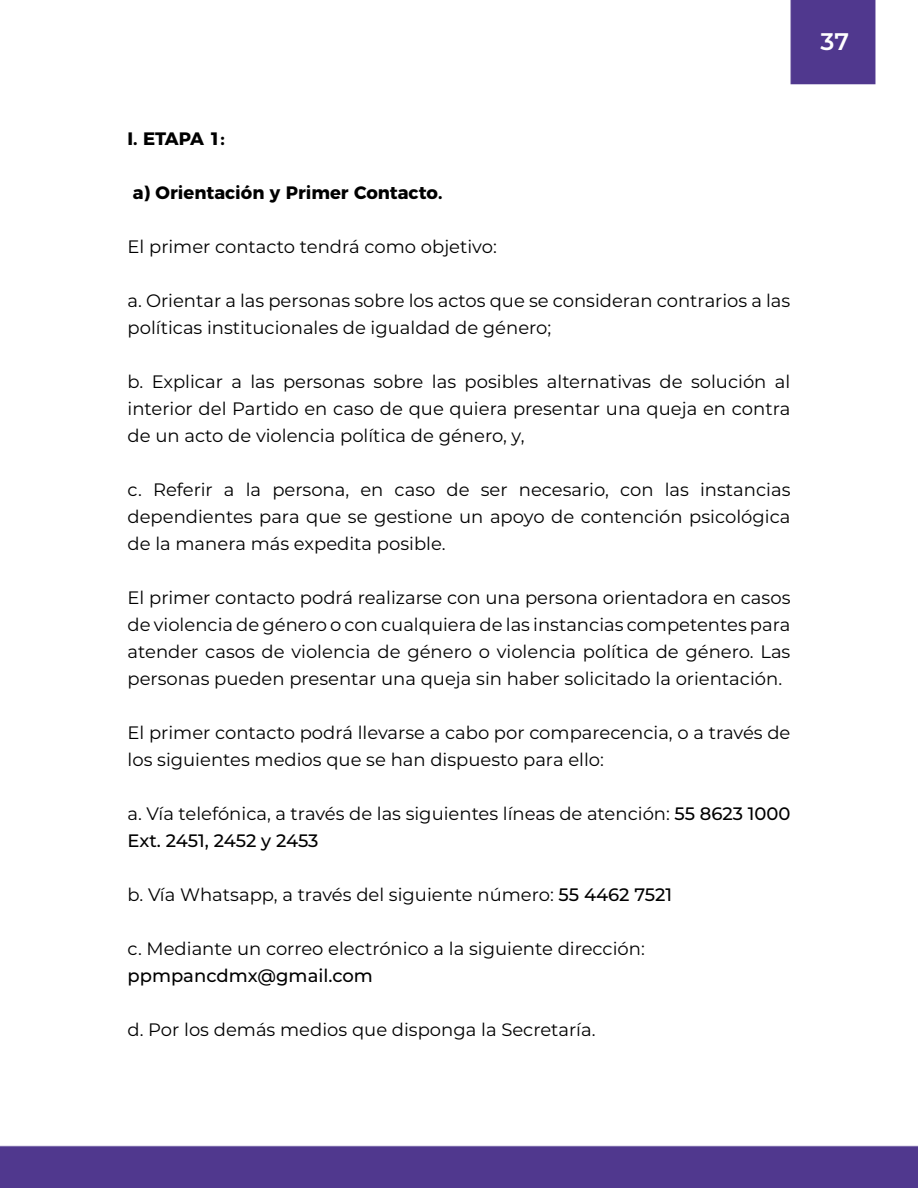
<style>
.page{position:relative;width:918px;height:1188px;background:#fff}
.page>*{position:absolute;margin:0;border:0;box-sizing:border-box;transform-origin:0 0}
.t1{font:600 24px "Montserrat";color:#fff}
.t2{font:18px/27px "Montserrat";color:#000}
.t3{font:700 18px "Montserrat";color:#000}
.t4{font:500 18px "Montserrat";color:#000}
.s1{font-weight:500}
</style>
<div class="page">
<img style="left:0;top:0;width:918px;height:1188px">
<h1 class="t1" style="left:821px;top:24px;width:30px">37</h1>
<p class="t3" style="left:128px;top:124px;width:99px">I. ETAPA 1:</p>
<p class="t3" style="left:133px;top:178px;width:311px">a) Orientación y Primer Contacto.</p>
<p class="t2" style="left:128px;top:232px;width:371px">El primer contacto tendrá como objetivo:</p>
<p class="t2" style="left:128px;top:286px;width:664px">a. Orientar a las personas sobre los actos que se consideran contrarios a las políticas institucionales de igualdad de género;</p>
<p class="t2" style="left:128px;top:367px;width:664px;text-align:justify">b. Explicar a las personas sobre las posibles alternativas de solución al interior del Partido en caso de que quiera presentar una queja en contra de un acto de violencia política de género, y,</p>
<p class="t2" style="left:128px;top:475px;width:664px;text-align:justify">c. Referir a la persona, en caso de ser necesario, con las instancias dependientes para que se gestione un apoyo de contención psicológica de la manera más expedita posible.</p>
<p class="t2" style="left:128px;top:583px;width:664px;text-align:justify">El primer contacto podrá realizarse con una persona orientadora en casos de violencia de género o con cualquiera de las instancias competentes para atender casos de violencia de género o violencia política de género. Las personas pueden presentar una queja sin haber solicitado la orientación.</p>
<p class="t2" style="left:128px;top:718px;width:664px">El primer contacto podrá llevarse a cabo por comparecencia, o a través de los siguientes medios que se han dispuesto para ello:</p>
<p class="t2" style="left:128px;top:799px;width:664px">a. Vía telefónica, a través de las siguientes líneas de atención: <span class="s1">55 8623 1000<br>Ext. 2451, 2452 y 2453</span></p>
<p class="t2" style="left:128px;top:880px;width:546px">b. Vía Whatsapp, a través del siguiente número: <span class="s1">55 4462 7521</span></p>
<p class="t2" style="left:128px;top:934px;width:519px">c. Mediante un correo electrónico a la siguiente dirección:</p>
<p class="t4" style="left:128px;top:963px;width:247px">ppmpancdmx@gmail.com</p>
<p class="t2" style="left:128px;top:1015px;width:469px">d. Por los demás medios que disponga la Secretaría.</p>
</div>
